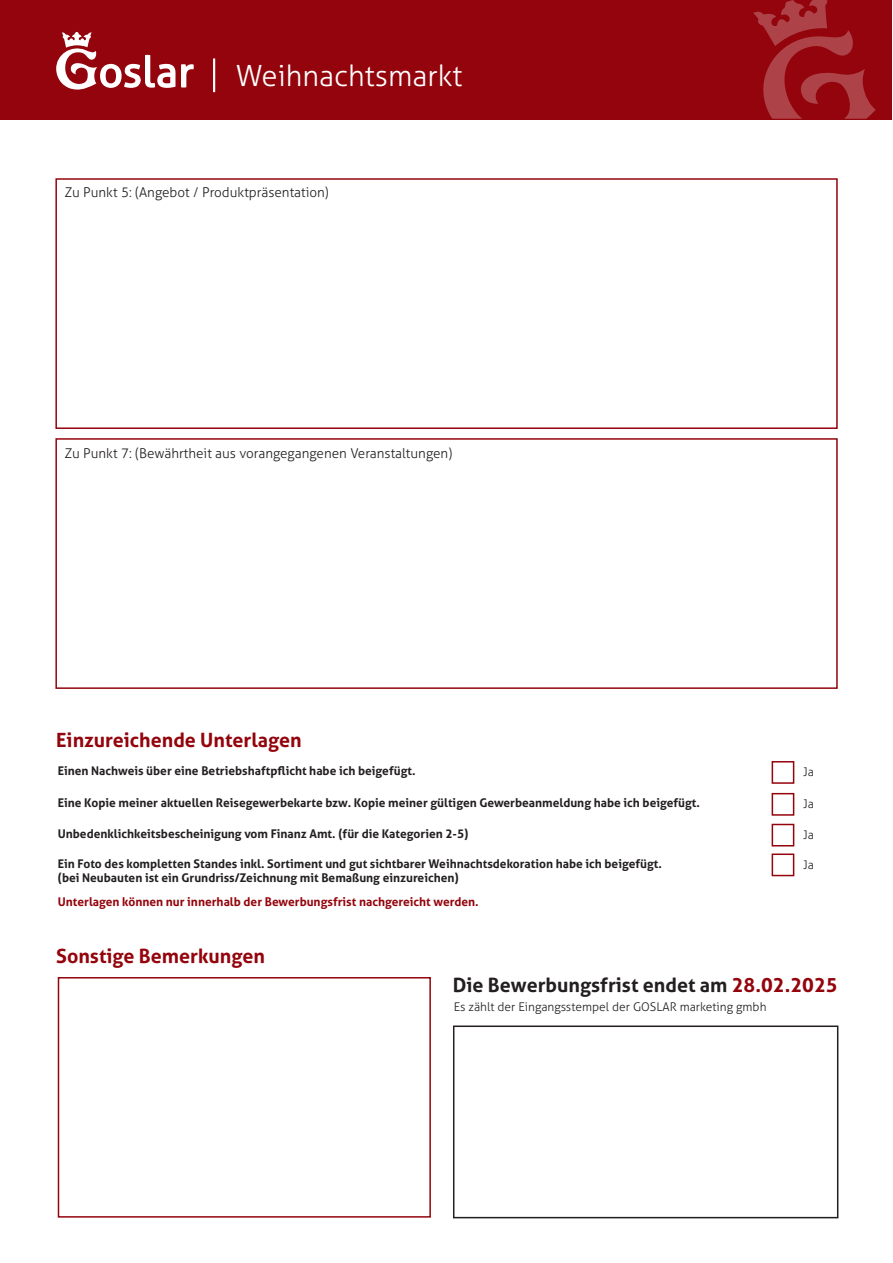
<style>
.page{position:relative;width:893px;height:1263px;background:#fff}
.page>*{position:absolute;margin:0;border:0;box-sizing:border-box;transform-origin:0 0}
.t1{font:300 29.25px "Aller";color:#fff}
.t2{font:700 19.65px "Aller";color:#93040c}
.t3{font:700 19.65px "Aller";color:#231f20}
.t4{font:300 13.5px "Aller";color:#231f20}
.t5{font:700 12px "Aller";color:#231f20}
.t6{font:700 12px "Aller";color:#93040c}
.t7{font:300 12px "Aller";color:#231f20}
.s1{color:#93040c}
</style>
<div class="page">
<div style="left:0;top:0;width:892px;height:119px;background:#93040c"></div>
<hr style="left:213px;top:58px;width:2px;height:34px;background:#fff">
<svg style="left:56px;top:32px;width:119px;height:58px"></svg>
<svg style="left:181px;top:64px;width:13px;height:24px"></svg>
<svg style="left:753px;top:0;width:123px;height:119px"></svg>
<div style="left:55px;top:178px;width:783px;height:251px;border:2px solid #93040c"></div>
<div style="left:55px;top:438px;width:783px;height:251px;border:2px solid #93040c"></div>
<div style="left:772px;top:761px;width:22px;height:23px;border:2px solid #93040c"></div>
<div style="left:772px;top:793px;width:22px;height:23px;border:2px solid #93040c"></div>
<div style="left:772px;top:824px;width:22px;height:22px;border:2px solid #93040c"></div>
<div style="left:772px;top:853px;width:22px;height:23px;border:2px solid #93040c"></div>
<div style="left:58px;top:977px;width:373px;height:240px;border:2px solid #93040c"></div>
<div style="left:453px;top:1025px;width:385px;height:193px;border:2px solid #231f20"></div>
<p class="t1" style="left:236px;top:58px;width:228px">Weihnachtsmarkt</p>
<p class="t4" style="left:65px;top:184px;width:266px">Zu Punkt 5: (Angebot / Produktpräsentation)</p>
<p class="t4" style="left:65px;top:445px;width:389px">Zu Punkt 7: (Bewährtheit aus vorangegangenen Veranstaltungen)</p>
<p class="t2" style="left:56px;top:728px;width:247px">Einzureichende Unterlagen</p>
<p class="t5" style="left:58px;top:763px;width:359px">Einen Nachweis über eine Betriebshaftpflicht habe ich beigefügt.</p>
<p class="t7" style="left:803px;top:765px;width:12px">Ja</p>
<p class="t5" style="left:58px;top:795px;width:644px">Eine Kopie meiner aktuellen Reisegewerbekarte bzw. Kopie meiner gültigen Gewerbeanmeldung habe ich beigefügt.</p>
<p class="t7" style="left:803px;top:797px;width:12px">Ja</p>
<p class="t5" style="left:58px;top:826px;width:412px">Unbedenklichkeitsbescheinigung vom Finanz Amt. (für die Kategorien 2-5)</p>
<p class="t7" style="left:803px;top:828px;width:12px">Ja</p>
<p class="t5" style="left:58px;top:856px;width:606px">Ein Foto des kompletten Standes inkl. Sortiment und gut sichtbarer Weihnachtsdekoration habe ich beigefügt.</p>
<p class="t5" style="left:58px;top:870px;width:403px">(bei Neubauten ist ein Grundriss/Zeichnung mit Bemaßung einzureichen)</p>
<p class="t7" style="left:803px;top:857px;width:12px">Ja</p>
<p class="t6" style="left:58px;top:894px;width:422px">Unterlagen können nur innerhalb der Bewerbungsfrist nachgereicht werden.</p>
<p class="t2" style="left:56px;top:944px;width:210px">Sonstige Bemerkungen</p>
<p class="t3" style="left:453px;top:972px;width:386px">Die Bewerbungsfrist endet am <span class="s1">28.02.2025</span></p>
<p class="t7" style="left:454px;top:1000px;width:314px">Es zählt der Eingangsstempel der GOSLAR marketing gmbh</p>
</div>
